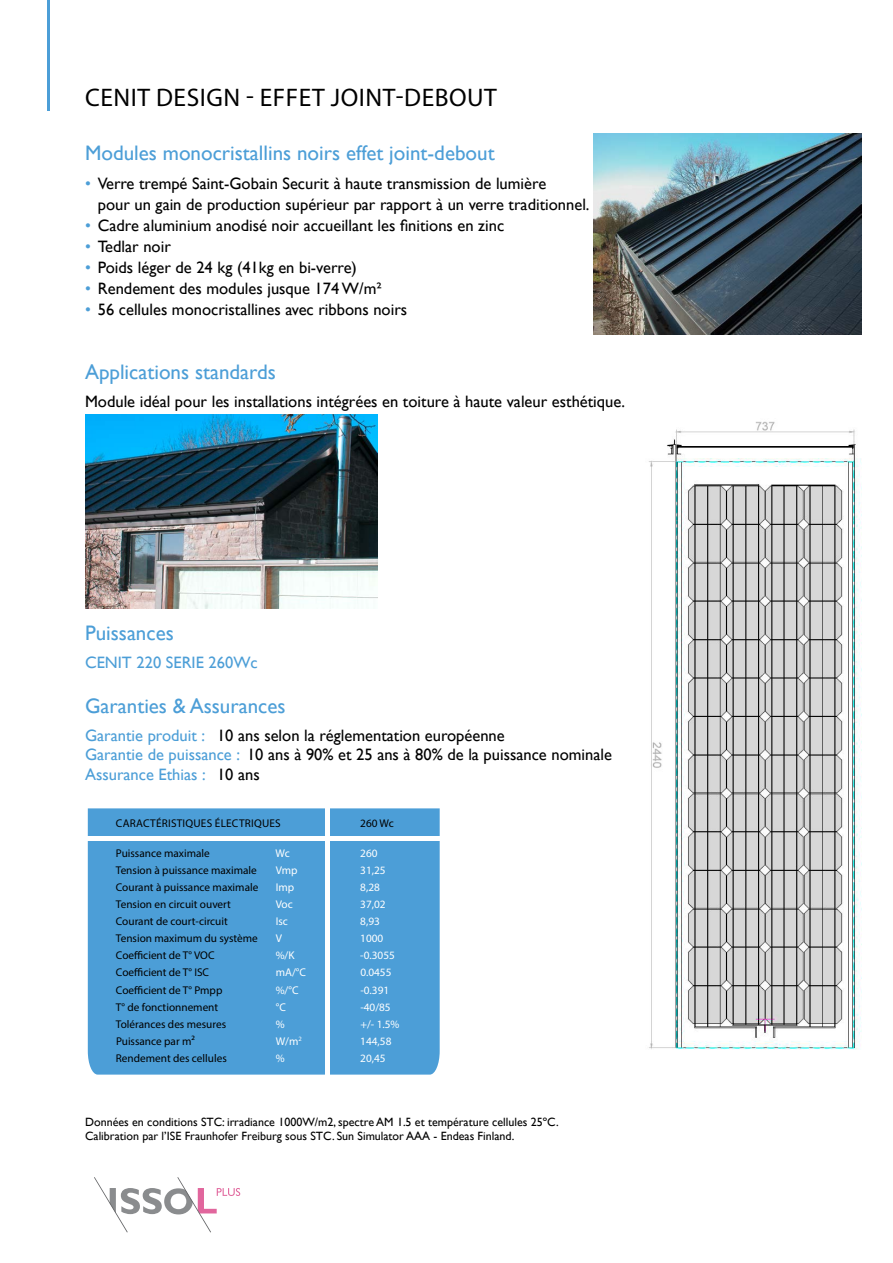
<style>
.page{position:relative;width:893px;height:1263px;background:#fff}
.page>*{position:absolute;margin:0;border:0;box-sizing:border-box;transform-origin:0 0}
.t1{font:25.5px "Myriad Pro";letter-spacing:.02em;color:#000}
.t2{font:21px "Gill Sans";color:#4c9ed7}
.t3{font:16.5px/19.5px "Gill Sans";color:#000}
.t4{font:16.5px "Gill Sans";color:#4c9ed7}
.t5{font:12px/14.4px "Gill Sans";color:#000}
.t6{font:11.25px "Myriad Pro";color:#000}
.t7{font:11.25px "Myriad Pro";color:#fff}
.t8{font:11.25px "Myriad Pro";letter-spacing:.02em;color:#000}
.s1{color:#4c9ed7}
</style>
<div class="page">
<hr style="left:47px;top:0;width:3px;height:111px;background:#4c9ed7">
<div style="left:88px;top:808px;width:352px;height:266px;background:#4c9ed7"></div>
<div style="left:81px;top:836px;width:533px;height:5px;background:#fff"></div>
<hr style="left:325px;top:808px;width:4px;height:266px;background:#fff">
<div style="left:351px;top:878px;width:75px;height:51px;background:#4c9ed7"></div>
<svg style="left:94px;top:1177px;width:146px;height:55px"></svg>
<img style="left:85px;top:414px;width:292px;height:194px">
<img style="left:594px;top:134px;width:267px;height:201px">
<img style="left:649px;top:421px;width:212px;height:629px">
<h1 class="t1" style="left:85px;top:82px;width:413px">CENIT DESIGN - EFFET JOINT-DEBOUT</h1>
<p class="t2" style="left:85px;top:140px;width:411px">Modules monocristallins noirs effet joint-debout</p>
<p class="t3" style="left:98px;top:173px;width:493px;line-height:21px;text-indent:-13px"><span class="s1">•</span> Verre trempé Saint-Gobain Securit à haute transmission de lumière<br>pour un gain de production supérieur par rapport à un verre traditionnel.</p>
<p class="t3" style="left:85px;top:216px;width:421px"><span class="s1">•</span> Cadre aluminium anodisé noir accueillant les finitions en zinc</p>
<p class="t3" style="left:85px;top:237px;width:87px"><span class="s1">•</span> Tedlar noir</p>
<p class="t3" style="left:85px;top:258px;width:273px"><span class="s1">•</span> Poids léger de 24 kg (41kg en bi-verre)</p>
<p class="t3" style="left:85px;top:279px;width:298px"><span class="s1">•</span> Rendement des modules jusque 174 W/m²</p>
<p class="t3" style="left:85px;top:300px;width:324px"><span class="s1">•</span> 56 cellules monocristallines avec ribbons noirs</p>
<p class="t2" style="left:85px;top:360px;width:192px">Applications standards</p>
<p class="t3" style="left:85px;top:392px;width:542px">Module idéal pour les installations intégrées en toiture à haute valeur esthétique.</p>
<p class="t2" style="left:85px;top:621px;width:90px">Puissances</p>
<p class="t4" style="left:85px;top:653px;width:174px">CENIT 220 SERIE 260Wc</p>
<p class="t2" style="left:85px;top:693px;width:202px">Garanties &amp; Assurances</p>
<p class="t3" style="left:85px;top:726px;width:528px"><span class="s1">Garantie produit :</span> 10 ans selon la réglementation européenne<br><span class="s1">Garantie de puissance :</span> 10 ans à 90% et 25 ans à 80% de la puissance nominale<br><span class="s1">Assurance Ethias :</span> 10 ans</p>
<p class="t8" style="left:116px;top:816px;width:166px">CARACTÉRISTIQUES ÉLECTRIQUES</p>
<p class="t6" style="left:360px;top:816px;width:35px">260 Wc</p>
<p class="t6" style="left:116px;top:846px;width:95px">Puissance maximale</p>
<p class="t7" style="left:276px;top:846px;width:16px">Wc</p>
<p class="t7" style="left:360px;top:846px;width:19px">260</p>
<p class="t6" style="left:116px;top:863px;width:142px">Tension à puissance maximale</p>
<p class="t7" style="left:276px;top:863px;width:23px">Vmp</p>
<p class="t7" style="left:360px;top:863px;width:27px">31,25</p>
<p class="t6" style="left:116px;top:880px;width:144px">Courant à puissance maximale</p>
<p class="t7" style="left:276px;top:880px;width:20px">Imp</p>
<p class="t7" style="left:360px;top:880px;width:21px">8,28</p>
<p class="t6" style="left:116px;top:897px;width:117px">Tension en circuit ouvert</p>
<p class="t7" style="left:276px;top:897px;width:19px">Voc</p>
<p class="t7" style="left:360px;top:897px;width:27px">37,02</p>
<p class="t6" style="left:116px;top:914px;width:113px">Courant de court-circuit</p>
<p class="t7" style="left:276px;top:914px;width:14px">Isc</p>
<p class="t7" style="left:360px;top:914px;width:21px">8,93</p>
<p class="t6" style="left:116px;top:932px;width:143px">Tension maximum du système</p>
<p class="t7" style="left:276px;top:932px;width:8px">V</p>
<p class="t7" style="left:360px;top:932px;width:25px">1000</p>
<p class="t6" style="left:116px;top:949px;width:100px">Coefficient de T° VOC</p>
<p class="t7" style="left:276px;top:949px;width:20px">%/K</p>
<p class="t7" style="left:360px;top:949px;width:36px">-0.3055</p>
<p class="t6" style="left:116px;top:966px;width:95px">Coefficient de T° ISC</p>
<p class="t7" style="left:276px;top:966px;width:32px">mA/°C</p>
<p class="t7" style="left:360px;top:966px;width:33px">0.0455</p>
<p class="t6" style="left:116px;top:983px;width:108px">Coefficient de T° Pmpp</p>
<p class="t7" style="left:276px;top:983px;width:24px">%/°C</p>
<p class="t7" style="left:360px;top:983px;width:30px">-0.391</p>
<p class="t6" style="left:116px;top:1000px;width:104px">T° de fonctionnement</p>
<p class="t7" style="left:276px;top:1000px;width:12px">°C</p>
<p class="t7" style="left:360px;top:1000px;width:32px">-40/85</p>
<p class="t6" style="left:116px;top:1017px;width:112px">Tolérances des mesures</p>
<p class="t7" style="left:276px;top:1017px;width:10px">%</p>
<p class="t7" style="left:360px;top:1017px;width:41px">+/- 1.5%</p>
<p class="t6" style="left:116px;top:1034px;width:80px">Puissance par m²</p>
<p class="t7" style="left:276px;top:1034px;width:27px">W/m<sup>2</sup></p>
<p class="t7" style="left:360px;top:1034px;width:33px">144,58</p>
<p class="t6" style="left:116px;top:1051px;width:112px">Rendement des cellules</p>
<p class="t7" style="left:276px;top:1051px;width:10px">%</p>
<p class="t7" style="left:360px;top:1051px;width:27px">20,45</p>
<p class="t5" style="left:85px;top:1115px;width:475px">Données en conditions STC: irradiance 1000W/m2, spectre AM 1.5 et température cellules 25ºC.<br>Calibration par l’ISE Fraunhofer Freiburg sous STC. Sun Simulator AAA - Endeas Finland.</p>
</div>
